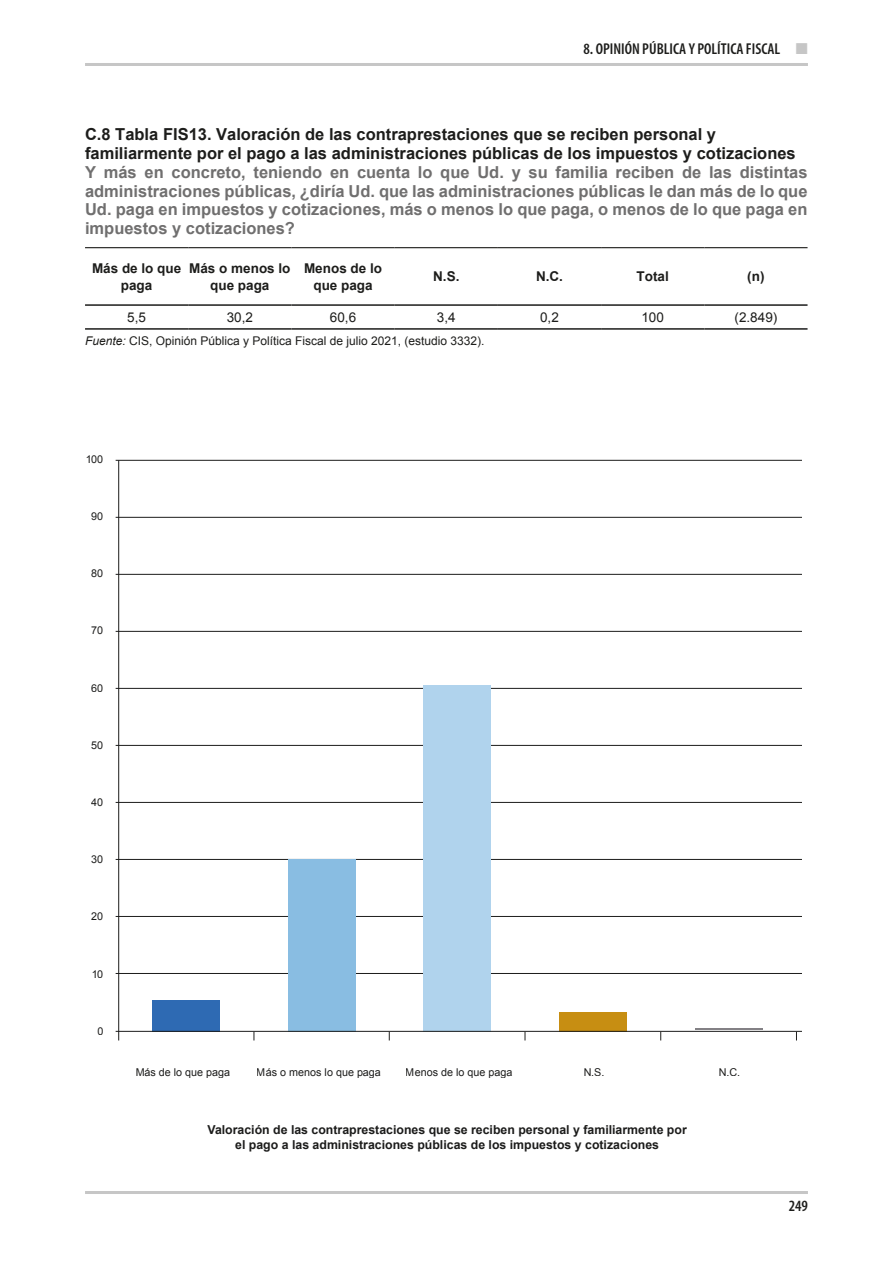
<style>
.page{position:relative;width:893px;height:1263px;background:#fff}
.page>*{position:absolute;margin:0;border:0;box-sizing:border-box;transform-origin:0 0}
.t1{font:700 16.5px/18.8px "Arial";color:#706f6f;text-align:justify}
.t2{font:700 16.5px/18.8px "Arial";color:#1d1d1b}
.t3{font:600 condensed 15.75px "Myriad Pro";color:#1d1d1b}
.t4{font:700 13.5px/16.5px "Arial";color:#1d1d1b;text-align:center}
.t5{font:13.5px "Arial";color:#1d1d1b}
.t6{font:700 12.3px/14.9px "Arial";color:#1c1c1b;text-align:center}
.t7{font:12px "Arial";color:#1d1d1b}
.t8{font:10.8px "Arial";color:#1c1c1b}
.s1{color:#c6c6c6}
.s2{font-style:italic}
</style>
<div class="page">
<hr style="left:85px;top:63px;width:723px;height:3px;background:#c6c6c6">
<hr style="left:85px;top:1191px;width:723px;height:3px;background:#c6c6c6">
<hr style="left:85px;top:304px;width:103px;height:2px;background:#1d1d1b">
<hr style="left:188px;top:304px;width:103px;height:2px;background:#1d1d1b">
<hr style="left:291px;top:304px;width:104px;height:2px;background:#1d1d1b">
<hr style="left:395px;top:304px;width:103px;height:2px;background:#1d1d1b">
<hr style="left:498px;top:304px;width:103px;height:2px;background:#1d1d1b">
<hr style="left:601px;top:304px;width:103px;height:2px;background:#1d1d1b">
<hr style="left:704px;top:304px;width:103px;height:2px;background:#1d1d1b">
<hr style="left:85px;top:328px;width:103px;height:2px;background:#1d1d1b">
<hr style="left:188px;top:328px;width:103px;height:2px;background:#1d1d1b">
<hr style="left:291px;top:328px;width:104px;height:2px;background:#1d1d1b">
<hr style="left:395px;top:328px;width:103px;height:2px;background:#1d1d1b">
<hr style="left:498px;top:328px;width:103px;height:2px;background:#1d1d1b">
<hr style="left:601px;top:328px;width:103px;height:2px;background:#1d1d1b">
<hr style="left:704px;top:328px;width:103px;height:2px;background:#1d1d1b">
<hr style="left:85px;top:247px;width:103px;height:1px;background:#1d1d1b">
<hr style="left:188px;top:247px;width:103px;height:1px;background:#1d1d1b">
<hr style="left:291px;top:247px;width:104px;height:1px;background:#1d1d1b">
<hr style="left:395px;top:247px;width:103px;height:1px;background:#1d1d1b">
<hr style="left:498px;top:247px;width:103px;height:1px;background:#1d1d1b">
<hr style="left:601px;top:247px;width:103px;height:1px;background:#1d1d1b">
<hr style="left:704px;top:247px;width:103px;height:1px;background:#1d1d1b">
<hr style="left:116px;top:460px;width:686px;height:1px;background:#1c1c1b">
<hr style="left:116px;top:517px;width:686px;height:1px;background:#1c1c1b">
<hr style="left:116px;top:574px;width:686px;height:1px;background:#1c1c1b">
<hr style="left:116px;top:631px;width:686px;height:1px;background:#1c1c1b">
<hr style="left:116px;top:688px;width:686px;height:1px;background:#1c1c1b">
<hr style="left:116px;top:745px;width:686px;height:1px;background:#1c1c1b">
<hr style="left:116px;top:802px;width:686px;height:1px;background:#1c1c1b">
<hr style="left:116px;top:859px;width:686px;height:1px;background:#1c1c1b">
<hr style="left:116px;top:916px;width:686px;height:1px;background:#1c1c1b">
<hr style="left:116px;top:973px;width:686px;height:1px;background:#1c1c1b">
<div style="left:288px;top:859px;width:68px;height:173px;background:#89bde2"></div>
<div style="left:423px;top:685px;width:68px;height:347px;background:#b0d3ed"></div>
<div style="left:559px;top:1012px;width:68px;height:20px;background:#c78e12"></div>
<div style="left:152px;top:1000px;width:68px;height:32px;background:#2e6ab3"></div>
<hr style="left:695px;top:1028px;width:68px;height:2px;background:#838185">
<hr style="left:116px;top:1031px;width:686px;height:1px;background:#1c1c1b">
<hr style="left:118px;top:460px;width:1px;height:580px;background:#1c1c1b">
<p class="t3" style="left:583px;top:40px;width:226px">8. OPINIÓN PÚBLICA Y POLÍTICA FISCAL <span class="s1">■</span></p>
<p class="t2" style="left:85px;top:126px;width:712px">C.8 Tabla FIS13. Valoración de las contraprestaciones que se reciben personal y familiarmente por el pago a las administraciones públicas de los impuestos y cotizaciones</p>
<p class="t1" style="left:85px;top:163px;width:724px">Y más en concreto, teniendo en cuenta lo que Ud. y su familia reciben de las distintas administraciones públicas, ¿diría Ud. que las administraciones públicas le dan más de lo que Ud. paga en impuestos y cotizaciones, más o menos lo que paga, o menos de lo que paga en impuestos y cotizaciones?</p>
<p class="t4" style="left:92px;top:260px;width:91px">Más de lo que paga</p>
<p class="t4" style="left:189px;top:260px;width:103px">Más o menos lo que paga</p>
<p class="t4" style="left:304px;top:260px;width:80px">Menos de lo que paga</p>
<p class="t4" style="left:433px;top:269px;width:28px">N.S.</p>
<p class="t4" style="left:536px;top:269px;width:28px">N.C.</p>
<p class="t4" style="left:637px;top:269px;width:34px">Total</p>
<p class="t4" style="left:747px;top:269px;width:19px">(n)</p>
<p class="t5" style="left:127px;top:308px;width:20px">5,5</p>
<p class="t5" style="left:227px;top:308px;width:28px">30,2</p>
<p class="t5" style="left:330px;top:308px;width:28px">60,6</p>
<p class="t5" style="left:437px;top:308px;width:20px">3,4</p>
<p class="t5" style="left:540px;top:308px;width:20px">0,2</p>
<p class="t5" style="left:641px;top:308px;width:24px">100</p>
<p class="t5" style="left:735px;top:308px;width:44px">(2.849)</p>
<p class="t7" style="left:85px;top:333px;width:401px"><span class="s2">Fuente:</span> CIS, Opinión Pública y Política Fiscal de julio 2021, (estudio 3332).</p>
<p class="t8" style="left:85px;top:452px;width:19px">100</p>
<p class="t8" style="left:91px;top:509px;width:13px">90</p>
<p class="t8" style="left:91px;top:566px;width:13px">80</p>
<p class="t8" style="left:91px;top:623px;width:13px">70</p>
<p class="t8" style="left:91px;top:681px;width:13px">60</p>
<p class="t8" style="left:91px;top:738px;width:13px">50</p>
<p class="t8" style="left:91px;top:795px;width:13px">40</p>
<p class="t8" style="left:91px;top:852px;width:13px">30</p>
<p class="t8" style="left:91px;top:909px;width:13px">20</p>
<p class="t8" style="left:91px;top:967px;width:13px">10</p>
<p class="t8" style="left:97px;top:1024px;width:7px">0</p>
<p class="t8" style="left:136px;top:1065px;width:96px">Más de lo que paga</p>
<p class="t8" style="left:257px;top:1065px;width:126px">Más o menos lo que paga</p>
<p class="t8" style="left:406px;top:1065px;width:108px">Menos de lo que paga</p>
<p class="t8" style="left:583px;top:1065px;width:22px">N.S.</p>
<p class="t8" style="left:719px;top:1065px;width:23px">N.C.</p>
<p class="t6" style="left:207px;top:1123px;width:481px">Valoración de las contraprestaciones que se reciben personal y familiarmente por el pago a las administraciones públicas de los impuestos y cotizaciones</p>
<p class="t3" style="left:789px;top:1196px;width:21px">249</p>
</div>
